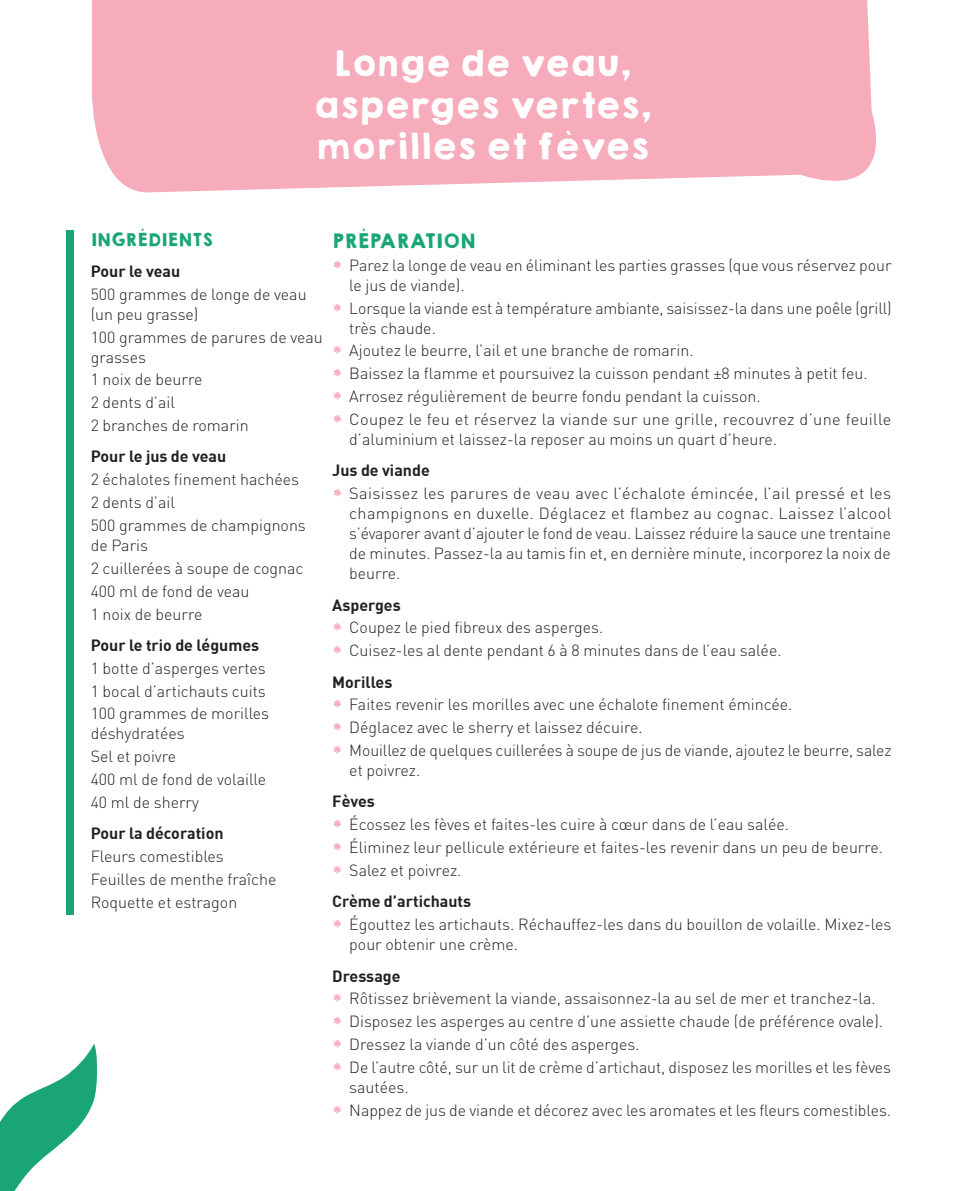
<style>
.page{position:relative;width:964px;height:1191px;background:#fff}
.page>*{position:absolute;margin:0;border:0;box-sizing:border-box;transform-origin:0 0}
.TEXTE{font:32px "KGHAPPY Solid";color:#fff}
.TEXTE-2{font:18px "KGHAPPY Solid";letter-spacing:.01em;color:#19a576}
.TEXTE-3{font:300 16px/20px "DIN";color:#231f20}
.TEXTE-4{font:700 16px "DIN";color:#231f20}
.TEXTE-5{font:16px "KGHAPPY Solid";letter-spacing:.01em;color:#19a576}
.s1{font-family:"KGHAPPY Solid";font-weight:400;color:#f7acbb}
</style>
<div class="page">
<div style="left:92px;top:0;width:784px;height:192px;background:#f7acbb"></div>
<div style="left:66px;top:230px;width:8px;height:684px;background:#19a576"></div>
<svg style="left:0;top:1044px;width:97px;height:147px"></svg>
<p class="TEXTE" style="left:333px;top:39px;width:299px">Longe de veau,</p>
<p class="TEXTE" style="left:313px;top:81px;width:339px">asperges vertes,</p>
<p class="TEXTE" style="left:315px;top:122px;width:335px">morilles et fèves</p>
<p class="TEXTE-5" style="left:91px;top:227px;width:124px">INGRÉDIENTS</p>
<p class="TEXTE-4" style="left:91px;top:261px;width:91px">Pour le veau</p>
<p class="TEXTE-3" style="left:91px;top:284px;width:217px">500 grammes de longe de veau (un peu grasse)</p>
<p class="TEXTE-3" style="left:91px;top:327px;width:234px">100 grammes de parures de veau grasses</p>
<p class="TEXTE-3" style="left:91px;top:369px;width:113px">1 noix de beurre</p>
<p class="TEXTE-3" style="left:91px;top:392px;width:86px">2 dents d’ail</p>
<p class="TEXTE-3" style="left:91px;top:415px;width:160px">2 branches de romarin</p>
<p class="TEXTE-4" style="left:91px;top:446px;width:137px">Pour le jus de veau</p>
<p class="TEXTE-3" style="left:91px;top:469px;width:210px">2 échalotes finement hachées</p>
<p class="TEXTE-3" style="left:91px;top:492px;width:86px">2 dents d’ail</p>
<p class="TEXTE-3" style="left:91px;top:515px;width:217px">500 grammes de champignons de Paris</p>
<p class="TEXTE-3" style="left:91px;top:558px;width:214px">2 cuillerées à soupe de cognac</p>
<p class="TEXTE-3" style="left:91px;top:581px;width:160px">400 ml de fond de veau</p>
<p class="TEXTE-3" style="left:91px;top:603px;width:113px">1 noix de beurre</p>
<p class="TEXTE-4" style="left:91px;top:634px;width:170px">Pour le trio de légumes</p>
<p class="TEXTE-3" style="left:91px;top:658px;width:177px">1 botte d’asperges vertes</p>
<p class="TEXTE-3" style="left:91px;top:680px;width:177px">1 bocal d’artichauts cuits</p>
<p class="TEXTE-3" style="left:91px;top:703px;width:180px">100 grammes de morilles déshydratées</p>
<p class="TEXTE-3" style="left:91px;top:746px;width:87px">Sel et poivre</p>
<p class="TEXTE-3" style="left:91px;top:769px;width:177px">400 ml de fond de volaille</p>
<p class="TEXTE-3" style="left:91px;top:792px;width:110px">40 ml de sherry</p>
<p class="TEXTE-4" style="left:91px;top:823px;width:134px">Pour la décoration</p>
<p class="TEXTE-3" style="left:91px;top:846px;width:135px">Fleurs comestibles</p>
<p class="TEXTE-3" style="left:91px;top:869px;width:187px">Feuilles de menthe fraîche</p>
<p class="TEXTE-3" style="left:91px;top:892px;width:148px">Roquette et estragon</p>
<p class="TEXTE-2" style="left:332px;top:227px;width:144px">PRÉPARATION</p>
<p class="TEXTE-3" style="left:349px;top:255px;width:544px;text-indent:-17px"><span class="s1">*</span> Parez la longe de veau en éliminant les parties grasses (que vous réservez pour le jus de viande).</p>
<p class="TEXTE-3" style="left:349px;top:298px;width:544px;text-indent:-17px"><span class="s1">*</span> Lorsque la viande est à température ambiante, saisissez-la dans une poêle (grill) très chaude.</p>
<p class="TEXTE-3" style="left:332px;top:340px;width:363px"><span class="s1">*</span> Ajoutez le beurre, l’ail et une branche de romarin.</p>
<p class="TEXTE-3" style="left:332px;top:363px;width:537px"><span class="s1">*</span> Baissez la flamme et poursuivez la cuisson pendant ±8 minutes à petit feu.</p>
<p class="TEXTE-3" style="left:332px;top:386px;width:430px"><span class="s1">*</span> Arrosez régulièrement de beurre fondu pendant la cuisson.</p>
<p class="TEXTE-3" style="left:349px;top:409px;width:543px;text-indent:-17px"><span class="s1">*</span> Coupez le feu et réservez la viande sur une grille, recouvrez d’une feuille d’aluminium et laissez-la reposer au moins un quart d’heure.</p>
<p class="TEXTE-4" style="left:332px;top:460px;width:99px">Jus de viande</p>
<p class="TEXTE-3" style="left:349px;top:483px;width:543px;text-align:justify;text-indent:-17px"><span class="s1">*</span> Saisissez les parures de veau avec l’échalote émincée, l’ail pressé et les champignons en duxelle. Déglacez et flambez au cognac. Laissez l’alcool s’évaporer avant d’ajouter le fond de veau. Laissez réduire la sauce une trentaine de minutes. Passez-la au tamis fin et, en dernière minute, incorporez la noix de beurre.</p>
<p class="TEXTE-4" style="left:332px;top:594px;width:70px">Asperges</p>
<p class="TEXTE-3" style="left:332px;top:617px;width:272px"><span class="s1">*</span> Coupez le pied fibreux des asperges.</p>
<p class="TEXTE-3" style="left:332px;top:640px;width:451px"><span class="s1">*</span> Cuisez-les al dente pendant 6 à 8 minutes dans de l’eau salée.</p>
<p class="TEXTE-4" style="left:332px;top:671px;width:62px">Morilles</p>
<p class="TEXTE-3" style="left:332px;top:694px;width:461px"><span class="s1">*</span> Faites revenir les morilles avec une échalote finement émincée.</p>
<p class="TEXTE-3" style="left:332px;top:717px;width:312px"><span class="s1">*</span> Déglacez avec le sherry et laissez décuire.</p>
<p class="TEXTE-3" style="left:349px;top:740px;width:544px;text-indent:-17px"><span class="s1">*</span> Mouillez de quelques cuillerées à soupe de jus de viande, ajoutez le beurre, salez et poivrez.</p>
<p class="TEXTE-4" style="left:332px;top:791px;width:44px">Fèves</p>
<p class="TEXTE-3" style="left:332px;top:814px;width:458px"><span class="s1">*</span> Écossez les fèves et faites-les cuire à cœur dans de l’eau salée.</p>
<p class="TEXTE-3" style="left:332px;top:837px;width:552px"><span class="s1">*</span> Éliminez leur pellicule extérieure et faites-les revenir dans un peu de beurre.</p>
<p class="TEXTE-3" style="left:332px;top:860px;width:131px"><span class="s1">*</span> Salez et poivrez.</p>
<p class="TEXTE-4" style="left:332px;top:891px;width:140px">Crème d’artichauts</p>
<p class="TEXTE-3" style="left:349px;top:914px;width:543px;text-indent:-17px"><span class="s1">*</span> Égouttez les artichauts. Réchauffez-les dans du bouillon de volaille. Mixez-les pour obtenir une crème.</p>
<p class="TEXTE-4" style="left:332px;top:965px;width:70px">Dressage</p>
<p class="TEXTE-3" style="left:332px;top:988px;width:545px"><span class="s1">*</span> Rôtissez brièvement la viande, assaisonnez-la au sel de mer et tranchez-la.</p>
<p class="TEXTE-3" style="left:332px;top:1011px;width:552px"><span class="s1">*</span> Disposez les asperges au centre d’une assiette chaude (de préférence ovale).</p>
<p class="TEXTE-3" style="left:332px;top:1034px;width:309px"><span class="s1">*</span> Dressez la viande d’un côté des asperges.</p>
<p class="TEXTE-3" style="left:349px;top:1057px;width:543px;text-indent:-17px"><span class="s1">*</span> De l’autre côté, sur un lit de crème d’artichaut, disposez les morilles et les fèves sautées.</p>
<p class="TEXTE-3" style="left:332px;top:1099px;width:560px"><span class="s1">*</span> Nappez de jus de viande et décorez avec les aromates et les fleurs comestibles.</p>
</div>
